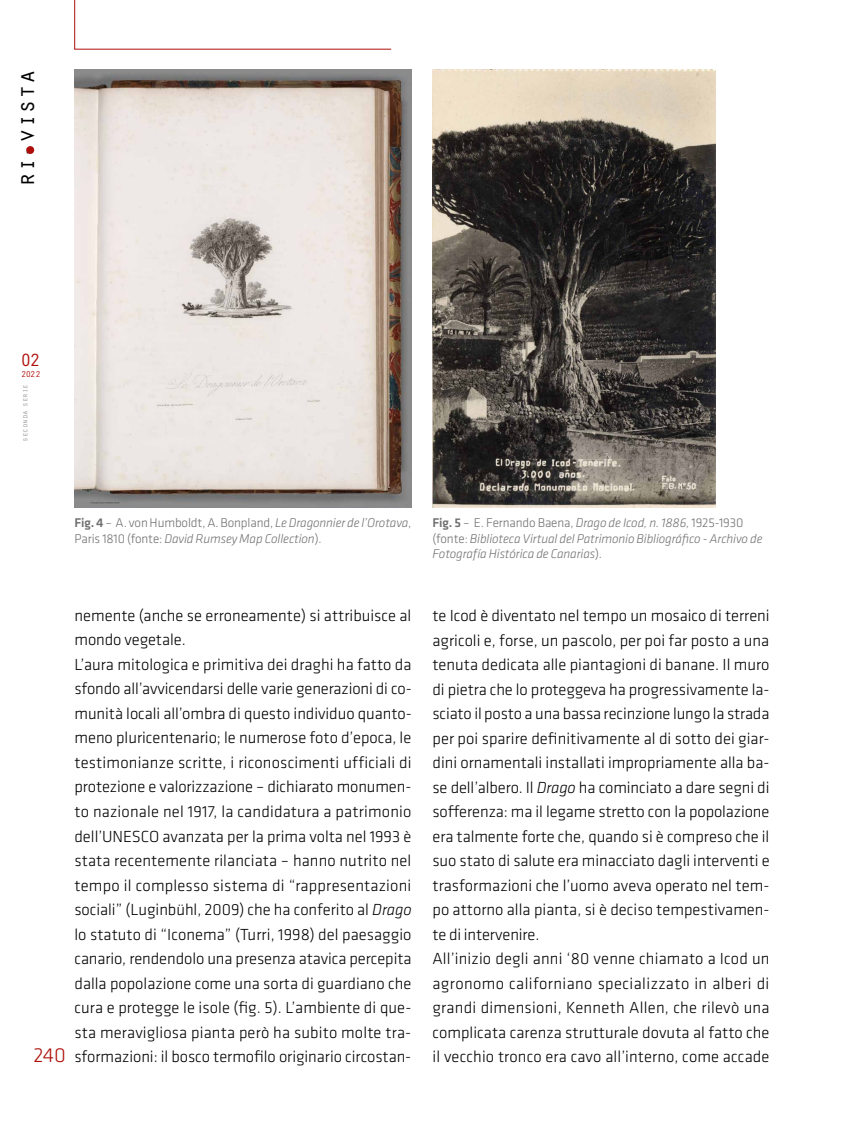
<style>
.page{position:relative;width:844px;height:1141px;background:#fff}
.page>*{position:absolute;margin:0;border:0;box-sizing:border-box;transform-origin:0 0}
.t1{font:24.5px "Orator Std";color:#000}
.t2{font:300 21px "Klavika";color:#ae0f0a}
.t3{font:18.38px "Orator Std";color:#ae0f0a}
.t4{font:300 16.62px/24.5px "Klavika";color:#000}
.t5{font:italic 300 13.12px/15.8px "Klavika";letter-spacing:-.01em;color:#706f6f}
.t6{font:8.75px "Orator Std";color:#ae0f0a}
.t7{font:7.88px "Orator Std";letter-spacing:-.025em;color:#9d9d9c}
.s1{font-weight:500;font-style:normal}
.s2{font-style:normal}
.s3{font-style:italic}
</style>
<div class="page">
<svg style="left:74px;top:0;width:317px;height:50px"></svg>
<div style="left:26px;top:146px;width:8px;height:8px;background:#ae0f0a;border-radius:50%"></div>
<img style="left:74px;top:69px;width:337px;height:438px">
<img style="left:432px;top:69px;width:283px;height:438px">
<h1 class="t1" style="left:9px;top:187px;width:119px;rotate:-90deg">ri-vista</h1>
<p class="t3" style="left:20px;top:347px;width:22px">02</p>
<p class="t6" style="left:21px;top:368px;width:21px">2022</p>
<p class="t7" style="left:19px;top:442px;width:59px;rotate:-90deg">seconda serie</p>
<p class="t5" style="left:74px;top:515px;width:338px"><span class="s1">Fig. 4</span><span class="s2">– A. von Humboldt, A. Bonpland,</span> Le Dragonnier de l’Orotava<span class="s2">,<br>Paris 1810 (fonte:</span> David Rumsey Map Collection<span class="s2">).</span></p>
<p class="t5" style="left:432px;top:515px;width:331px"><span class="s1">Fig. 5</span> <span class="s2">– E. Fernando Baena,</span> Drago de Icod, n. 1886, <span class="s2">1925-1930 (fonte:</span> Biblioteca Virtual del Patrimonio Bibliográfico - Archivo de<br>Fotografía Histórica de Canarias<span class="s2">).</span></p>
<p class="t2" style="left:34px;top:1044px;width:34px">240</p>
<p class="t4" style="left:74px;top:603px;width:339px">nemente (anche se erroneamente) si attribuisce al mondo vegetale.<br>L’aura mitologica e primitiva dei draghi ha fatto da sfondo all’avvicendarsi delle varie generazioni di co&shy;munità locali all’ombra di questo individuo quanto&shy;meno pluricentenario; le numerose foto d’epoca, le testimonianze scritte, i riconoscimenti ufficiali di protezione e valorizzazione – dichiarato monumen&shy;to nazionale nel 1917, la candidatura a patrimonio dell’UNESCO avanzata per la prima volta nel 1993 è stata recentemente rilanciata – hanno nutrito nel tempo il complesso sistema di “rappresentazioni sociali” (Luginbühl, 2009) che ha conferito al <span class="s3">Drago </span>lo statuto di “Iconema” (Turri, 1998) del paesaggio canario, rendendolo una presenza atavica percepita dalla popolazione come una sorta di guardiano che cura e protegge le isole (fig. 5). L’ambiente di que&shy;sta meravigliosa pianta però ha subito molte tra&shy;sformazioni: il bosco termofilo originario circostan-</p>
<p class="t4" style="left:432px;top:604px;width:338px">te Icod è diventato nel tempo un mosaico di terreni agricoli e, forse, un pascolo, per poi far posto a una tenuta dedicata alle piantagioni di banane. Il muro di pietra che lo proteggeva ha progressivamente la&shy;sciato il posto a una bassa recinzione lungo la strada per poi sparire definitivamente al di sotto dei giar&shy;dini ornamentali installati impropriamente alla ba&shy;se dell’albero. Il <span class="s3">Drago</span> ha cominciato a dare segni di sofferenza: ma il legame stretto con la popolazione era talmente forte che, quando si è compreso che il suo stato di salute era minacciato dagli interventi e trasformazioni che l’uomo aveva operato nel tem&shy;po attorno alla pianta, si è deciso tempestivamen&shy;te di intervenire.<br>All’inizio degli anni ‘80 venne chiamato a Icod un agronomo californiano specializzato in alberi di grandi dimensioni, Kenneth Allen, che rilevò una complicata carenza strutturale dovuta al fatto che il vecchio tronco era cavo all’interno, come accade</p>
</div>
